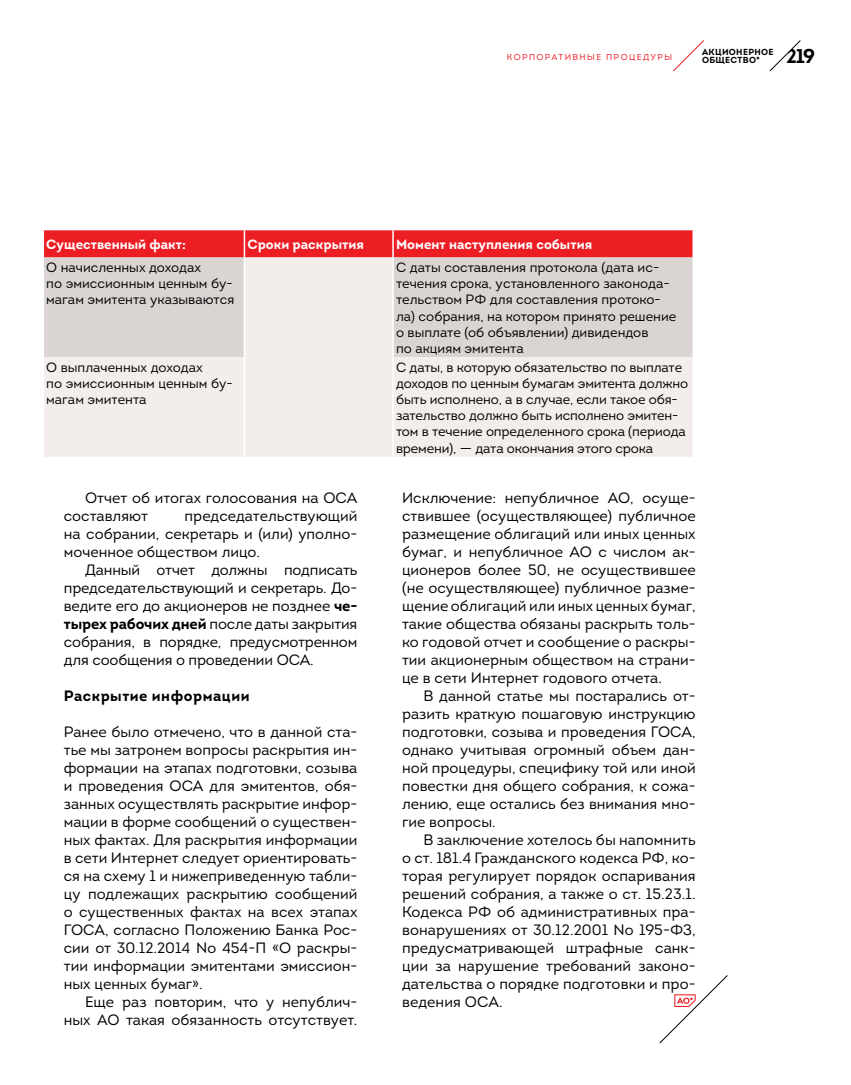
<style>
.page{position:relative;width:851px;height:1085px;background:#fff}
.page>*{position:absolute;margin:0;border:0;box-sizing:border-box;transform-origin:0 0}
.t1{font:700 19.8px "Intro";color:#000}
.t2{font:15px/18px "Intro";color:#000;text-align:justify}
.t3{font:700 15px "Intro";letter-spacing:.035em;color:#000}
.t4{font:13.5px/16.2px "Intro";letter-spacing:-.005em;color:#000}
.t5{font:700 13.5px "Intro";color:#fff}
.t6{font:700 8.7px "Intro";letter-spacing:.035em;color:#000}
.t7{font:8.55px "Intro";letter-spacing:.165em;color:#ed1d24}
.s1{font-weight:700}
</style>
<div class="page">
<svg style="left:769px;top:40px;width:32px;height:32px"></svg>
<svg style="left:673px;top:40px;width:31px;height:32px"></svg>
<svg style="left:659px;top:975px;width:69px;height:68px"></svg>
<svg style="left:44px;top:257px;width:648px;height:200px;background:#e9e4e2"></svg>
<div style="left:43px;top:230px;width:649px;height:27px;background:#ed1d24"></div>
<hr style="left:392px;top:230px;width:2px;height:27px;background:#fff">
<hr style="left:244px;top:257px;width:1px;height:100px;background:#fff">
<hr style="left:392px;top:257px;width:2px;height:100px;background:#fff">
<hr style="left:244px;top:357px;width:1px;height:100px;background:#fff">
<hr style="left:392px;top:357px;width:2px;height:100px;background:#fff">
<p class="t7" style="left:506px;top:52px;width:167px">КОРПОРАТИВНЫЕ ПРОЦЕДУРЫ</p>
<p class="t6" style="left:702px;top:55px;width:60px">ОБЩЕСТВО*</p>
<h1 class="t1" style="left:786px;top:44px;width:31px">219</h1>
<p class="t6" style="left:702px;top:47px;width:73px">АКЦИОНЕРНОЕ</p>
<p class="t5" style="left:46px;top:235px;width:141px">Существенный факт:</p>
<p class="t5" style="left:247px;top:235px;width:118px">Сроки раскрытия</p>
<p class="t5" style="left:396px;top:235px;width:197px">Момент наступления события</p>
<p class="t4" style="left:46px;top:259px;width:189px">О начисленных доходах<br>по эмиссионным ценным бу&shy;магам эмитента указываются</p>
<p class="t4" style="left:396px;top:259px;width:282px">С даты составления протокола (дата ис&shy;течения срока, установленного законода&shy;тельством РФ для составления протоко&shy;ла) собрания, на котором принято решение о выплате (об объявлении) дивидендов<br>по акциям эмитента</p>
<p class="t4" style="left:46px;top:359px;width:188px">О выплаченных доходах<br>по эмиссионным ценным бу&shy;магам эмитента</p>
<p class="t4" style="left:396px;top:359px;width:293px">С даты, в которую обязательство по выплате доходов по ценным бумагам эмитента должно быть исполнено, а в случае, если такое обя&shy;зательство должно быть исполнено эмитен&shy;том в течение определенного срока (периода времени), — дата окончания этого срока</p>
<p class="t2" style="left:64px;top:488px;width:295px;text-indent:21px">Отчет об итогах голосования на -ОСА составляют</p>
<p class="t2" style="left:64px;top:506px;width:295px;text-indent:121px">председательствующий на собрании, секретарь и (или) уполно&shy;моченное обществом лицо.</p>
<p class="t2" style="left:64px;top:560px;width:295px;text-indent:21px">Данный отчет должны подписать председательствующий и секретарь. До&shy;ведите его до акционеров не позднее <span class="s1">че&shy;тырех рабочих дней</span> после даты закрытия собрания, в порядке, предусмотренном для сообщения о проведении ОСА.</p>
<p class="t3" style="left:64px;top:685px;width:187px">Раскрытие информации</p>
<p class="t2" style="left:64px;top:722px;width:295px">Ранее было отмечено, что в данной ста&shy;тье мы затронем вопросы раскрытия ин&shy;формации на этапах подготовки, созыва и проведения ОСА для эмитентов, обя&shy;занных осуществлять раскрытие инфор&shy;мации в форме сообщений о существен&shy;ных фактах. Для раскрытия информации в сети Интернет следует ориентировать&shy;ся на схему 1 и нижеприведенную табли&shy;цу подлежащих раскрытию сообщений о существенных фактах на всех этапах ГОСА, согласно Положению Банка Рос&shy;сии от 30.12.2014 № 454‑П «О раскры&shy;тии информации эмитентами эмиссион&shy;ных ценных бумаг».</p>
<p class="t2" style="left:64px;top:992px;width:295px;text-align:right">Еще раз повторим, что у непублич&shy;ных АО такая обязанность отсутствует.</p>
<p class="t2" style="left:402px;top:488px;width:295px">Исключение: непубличное АО, осуще&shy;ствившее (осуществляющее) публичное размещение облигаций или иных ценных бумаг, и непубличное АО с числом ак&shy;ционеров более 50, не осуществившее (не осуществляющее) публичное разме&shy;щение облигаций или иных ценных бумаг, такие общества обязаны раскрыть толь&shy;ко годовой отчет и сообщение о раскры&shy;тии акционерным обществом на страни&shy;це в сети Интернет годового отчета.</p>
<p class="t2" style="left:402px;top:686px;width:295px;text-indent:21px">В данной статье мы постарались от&shy;разить краткую пошаговую инструкцию подготовки, созыва и проведения ГОСА, однако учитывая огромный объем дан&shy;ной процедуры, специфику той или иной повестки дня общего собрания, к сожа&shy;лению, еще остались без внимания мно&shy;гие вопросы.</p>
<p class="t2" style="left:402px;top:830px;width:295px;text-indent:21px">В заключение хотелось бы напомнить о ст. 181.4 Гражданского кодекса РФ, ко&shy;торая регулирует порядок оспаривания решений собрания, а также о ст. 15.23.1.<br>Кодекса РФ об административных пра&shy;вонарушениях от 30.12.2001 № 195‑ФЗ, предусматривающей штрафные санк&shy;ции за нарушение требований законо&shy;дательства о порядке подготовки и про&shy;ведения ОСА.</p>
</div>
